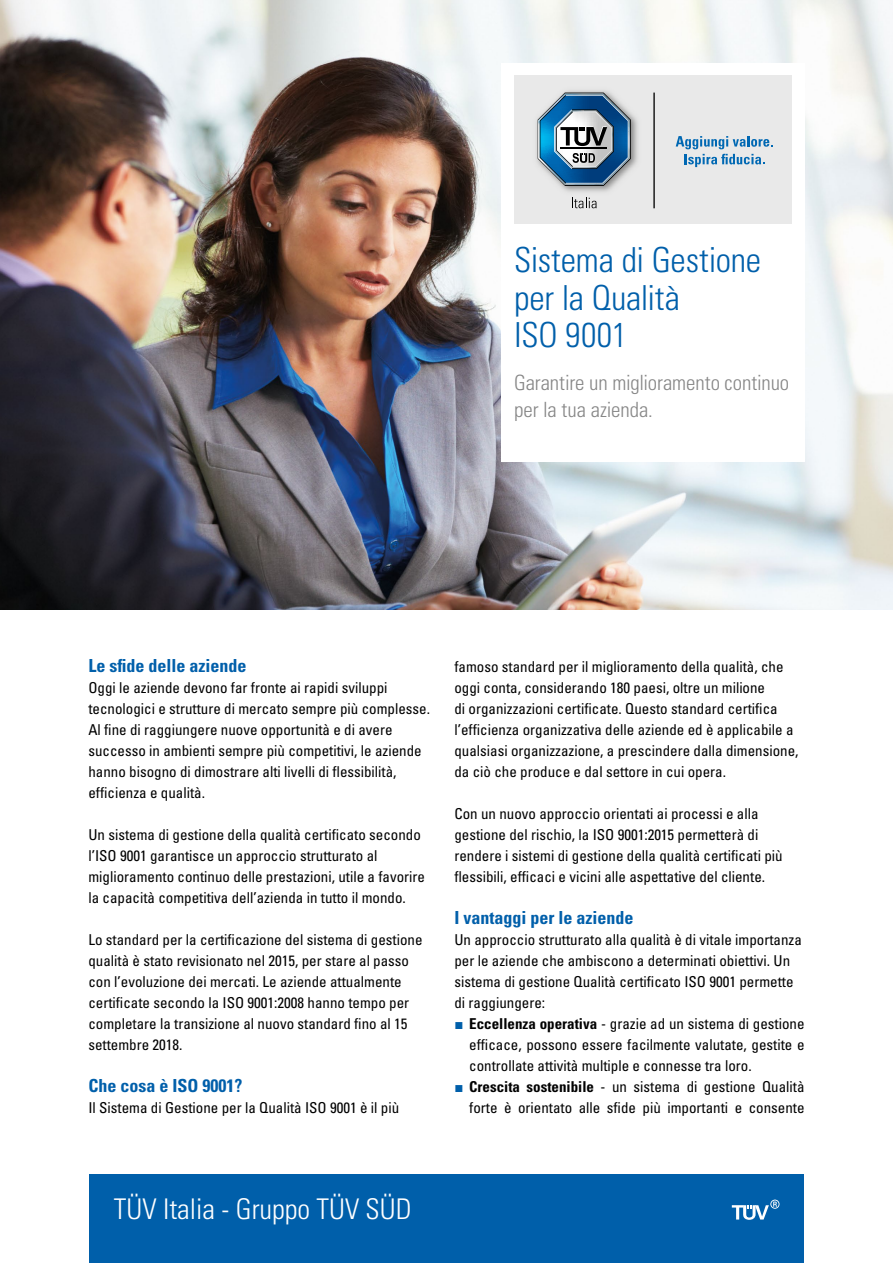
<style>
.page{position:relative;width:893px;height:1263px;background:#fff}
.page>*{position:absolute;margin:0;border:0;box-sizing:border-box;transform-origin:0 0}
.t1{font:300 condensed 34.5px/37.5px "Univers LT Std";letter-spacing:-.005em;color:#005faa}
.t2{font:300 condensed 28.5px "Univers LT Std";color:#fff}
.t3{font:300 condensed 21px/27px "Univers LT Std";letter-spacing:-.005em;color:#878787}
.t4{font:700 condensed 18px "Univers LT Std";color:#005faa}
.t5{font:condensed 15px/21px "Univers LT Std";color:#000}
.s1{font-family:"Arial";font-stretch:normal;color:#005faa}
.s2{font-weight:700}
</style>
<div class="page">
<div style="left:89px;top:1174px;width:715px;height:89px;background:#005faa"></div>
<svg style="left:732px;top:1199px;width:47px;height:21px"></svg>
<img style="left:0;top:0;width:893px;height:609px">
<div style="left:501px;top:63px;width:304px;height:399px;background:#fff"></div>
<div style="left:514px;top:76px;width:278px;height:148px;background:#e9e9e9"></div>
<hr style="left:653px;top:93px;width:2px;height:115px;background:#000">
<img style="left:536px;top:90px;width:102px;height:102px">
<svg style="left:538px;top:93px;width:93px;height:93px"></svg>
<svg style="left:572px;top:198px;width:25px;height:10px"></svg>
<svg style="left:676px;top:136px;width:96px;height:31px"></svg>
<h1 class="t1" style="left:514px;top:241px;width:249px">Sistema di Gestione per la Qualità<br>ISO 9001</h1>
<h3 class="t3" style="left:514px;top:369px;width:277px">Garantire un miglioramento continuo per la tua azienda.</h3>
<p class="t4" style="left:88px;top:655px;width:159px">Le sfide delle aziende</p>
<p class="t5" style="left:88px;top:677px;width:343px">Oggi le aziende devono far fronte ai rapidi sviluppi tecnologici e strutture di mercato sempre più complesse.<br>Al fine di raggiungere nuove opportunità e di avere successo in ambienti sempre più competitivi, le aziende hanno bisogno di dimostrare alti livelli di flessibilità, efficienza e qualità.</p>
<p class="t5" style="left:88px;top:824px;width:338px">Un sistema di gestione della qualità certificato secondo l’ISO 9001 garantisce un approccio strutturato al miglioramento continuo delle prestazioni, utile a favorire la capacità competitiva dell’azienda in tutto il mondo.</p>
<p class="t5" style="left:88px;top:929px;width:336px">Lo standard per la certificazione del sistema di gestione qualità è stato revisionato nel 2015, per stare al passo con l’evoluzione dei mercati. Le aziende attualmente certificate secondo la ISO 9001:2008 hanno tempo per completare la transizione al nuovo standard fino al 15 settembre 2018.</p>
<p class="t4" style="left:88px;top:1075px;width:155px">Che cosa è ISO 9001?</p>
<p class="t5" style="left:88px;top:1097px;width:312px">Il Sistema di Gestione per la Qualità ISO 9001 è il più</p>
<p class="t5" style="left:454px;top:656px;width:346px">famoso standard per il miglioramento della qualità, che oggi conta, considerando 180 paesi, oltre un milione<br>di organizzazioni certificate. Questo standard certifica l’efficienza organizzativa delle aziende ed è applicabile a qualsiasi organizzazione, a prescindere dalla dimensione, da ciò che produce e dal settore in cui opera.</p>
<p class="t5" style="left:454px;top:803px;width:330px">Con un nuovo approccio orientati ai processi e alla gestione del rischio, la ISO 9001:2015 permetterà di rendere i sistemi di gestione della qualità certificati più flessibili, efficaci e vicini alle aspettative del cliente.</p>
<p class="t4" style="left:454px;top:907px;width:180px">I vantaggi per le aziende</p>
<p class="t5" style="left:454px;top:929px;width:349px">Un approccio strutturato alla qualità è di vitale importanza per le aziende che ambiscono a determinati obiettivi. Un sistema di gestione Qualità certificato ISO 9001 permette di raggiungere:</p>
<p class="t5" style="left:469px;top:1013px;width:337px;text-align:justify;text-indent:-15px"><span class="s1">■</span> <span class="s2">Eccellenza operativa</span> - grazie ad un sistema di gestione efficace, possono essere facilmente valutate, gestite e controllate attività multiple e connesse tra loro.</p>
<p class="t5" style="left:454px;top:1076px;width:352px;text-align:right"><span class="s1">■</span> <span class="s2">Crescita sostenibile</span> - un sistema di gestione Qualità forte è orientato alle sfide più importanti e consente</p>
<h2 class="t2" style="left:114px;top:1191px;width:299px">TÜV Italia - Gruppo TÜV SÜD</h2>
</div>
